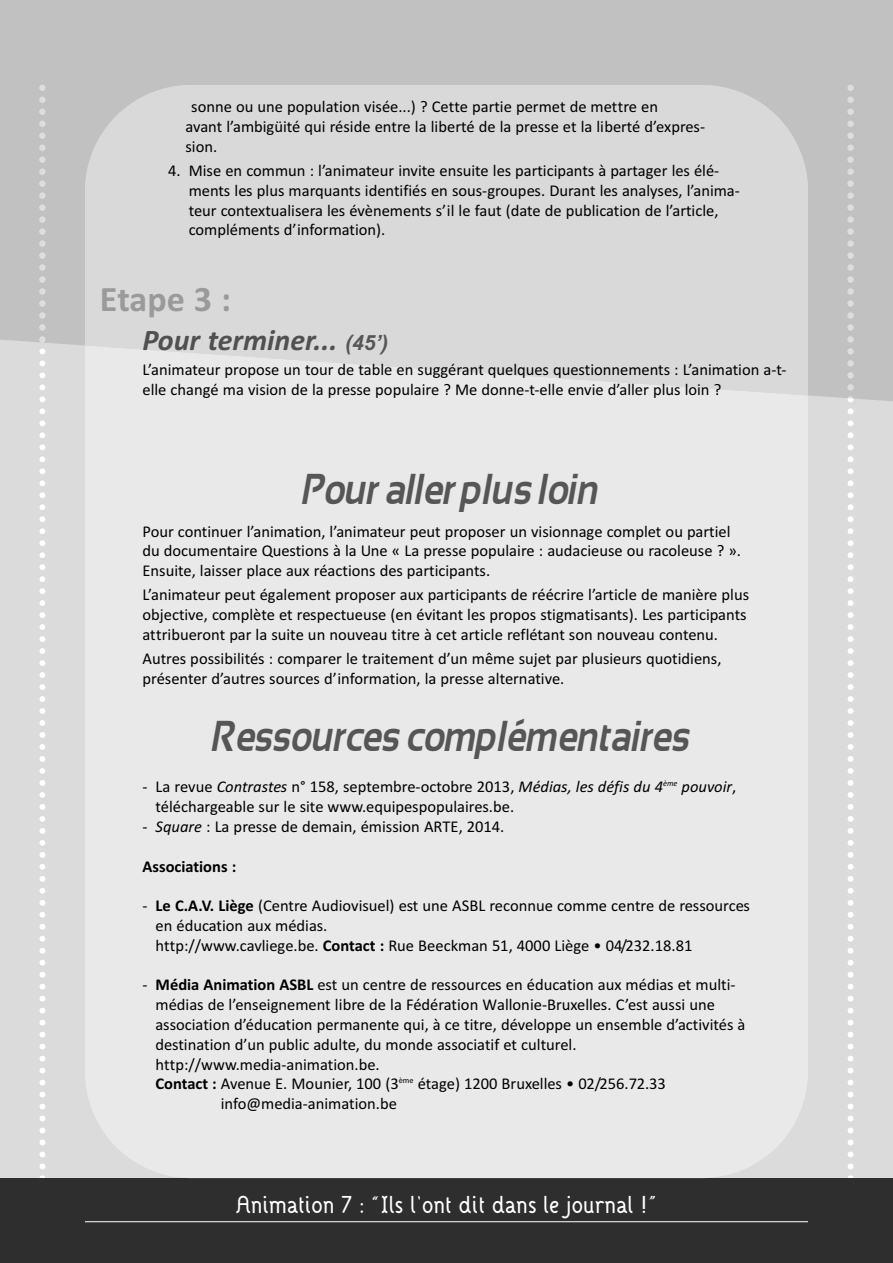
<style>
.page{position:relative;width:893px;height:1263px;background:#dbdbdb}
.page>*{position:absolute;margin:0;border:0;box-sizing:border-box;transform-origin:0 0}
.t1{font:italic 700 43.2px "Sansation";color:#565656;scale:.83 1}
.t2{font:700 36px "Calibri";color:#9a9a9a}
.t3{font:italic 700 30px "Calibri";color:#505050}
.t4{font:500 24px "DANOISE";color:#fff}
.t5{font:16.5px/19.8px "Calibri";color:#000}
.t6{font:700 16.5px "Calibri";color:#000}
.s1{font-family:"Arial";font-size:21px;color:#565656}
.s2{font-style:italic}
.s3{font-weight:700}
</style>
<div class="page">
<div style="left:0;top:1178px;width:893px;height:85px;background:#2e2e2e"></div>
<hr style="left:85px;top:1221px;width:723px;height:1px;background:#fff">
<div style="left:0;top:0;width:893px;height:401px;background:#c1c1c1"></div>
<svg style="left:847px;top:85px;width:6px;height:1093px"></svg>
<svg style="left:39px;top:85px;width:6px;height:1093px"></svg>
<div style="left:85px;top:395px;width:723px;height:783px;background:#e9e9e9"></div>
<svg style="left:85px;top:85px;width:723px;height:310px"></svg>
<p class="t5" style="left:185px;top:97px;width:521px;text-indent:6px">sonne ou une population visée...) ? Cette partie permet de mettre en<br>avant l’ambigüité qui réside entre la liberté de la presse et la liberté d’expres&shy;sion.</p>
<p class="t5" style="left:189px;top:160px;width:553px;text-indent:-21px">4. Mise en commun : l’animateur invite ensuite les participants à partager les élé&shy;ments les plus marquants identifiés en sous-groupes. Durant les analyses, l’anima&shy;teur contextualisera les évènements s’il le faut (date de publication de l’article, compléments d’information).</p>
<h2 class="t2" style="left:100px;top:277px;width:132px">Etape 3 :</h2>
<h3 class="t3" style="left:142px;top:321px;width:247px">Pour terminer... <span class="s1">(45’)</span></h3>
<p class="t5" style="left:142px;top:360px;width:645px">L’animateur propose un tour de table en suggérant quelques questionnements : L’animation a-t&shy;elle changé ma vision de la presse populaire ? Me donne-t-elle envie d’aller plus loin ?</p>
<h1 class="t1" style="left:302px;top:464px;width:369px">Pour aller p lus loin</h1>
<p class="t5" style="left:142px;top:521px;width:600px">Pour continuer l’animation, l’animateur peut proposer un visionnage complet ou partiel du documentaire Questions à la Une « La presse populaire : audacieuse ou racoleuse ? ».<br>Ensuite, laisser place aux réactions des participants.</p>
<p class="t5" style="left:142px;top:585px;width:608px">L’animateur peut également proposer aux participants de réécrire l’article de manière plus objective, complète et respectueuse (en évitant les propos stigmatisants). Les participants attribueront par la suite un nouveau titre à cet article reflétant son nouveau contenu.</p>
<p class="t5" style="left:142px;top:648px;width:580px">Autres possibilités : comparer le traitement d’un même sujet par plusieurs quotidiens, présenter d’autres sources d’information, la presse alternative.</p>
<h1 class="t1" style="left:212px;top:711px;width:588px">Ressources comp lémentaires</h1>
<p class="t5" style="left:155px;top:776px;width:582px;text-indent:-13px">- La revue <span class="s2">Contrastes</span> n° 158, septembre-octobre 2013, <span class="s2">Médias, les défis du 4</span><sup>ème</sup> <span class="s2">pouvoir</span>, téléchargeable sur le site www.equipespopulaires.be.</p>
<p class="t5" style="left:142px;top:816px;width:363px">- <span class="s2">Square</span> : La presse de demain, émission ARTE, 2014.</p>
<p class="t6" style="left:142px;top:856px;width:95px">Associations :</p>
<p class="t5" style="left:155px;top:895px;width:596px;text-indent:-13px">- <span class="s3">Le C.A.V. Liège</span> (Centre Audiovisuel) est une ASBL reconnue comme centre de ressources en éducation aux médias.<br>http://www.cavliege.be. <span class="s3">Contact :</span> Rue Beeckman 51, 4000 Liège • 04/232.18.81</p>
<p class="t5" style="left:142px;top:974px;width:594px">- <span class="s3">Média Animation ASBL</span> est un centre de ressources en éducation aux médias et multi-</p>
<p class="t5" style="left:155px;top:994px;width:561px">médias de l’enseignement libre de la Fédération Wallonie-Bruxelles. C’est aussi une</p>
<p class="t5" style="left:155px;top:1014px;width:591px">association d’éducation permanente qui, à ce titre, développe un ensemble d’activités à</p>
<p class="t5" style="left:155px;top:1034px;width:422px">destination d’un public adulte, du monde associatif et culturel.</p>
<p class="t5" style="left:155px;top:1054px;width:226px">http://www.media-animation.be.</p>
<p class="t5" style="left:155px;top:1073px;width:512px"><span class="s3">Contact :</span> Avenue E. Mounier, 100 (3<sup>ème</sup> étage) 1200 Bruxelles • 02/256.72.33</p>
<p class="t5" style="left:221px;top:1093px;width:178px">info@media-animation.be</p>
<h3 class="t4" style="left:236px;top:1189px;width:422px">Animation 7 : “Ils l’ont dit dans le journal !”</h3>
</div>
